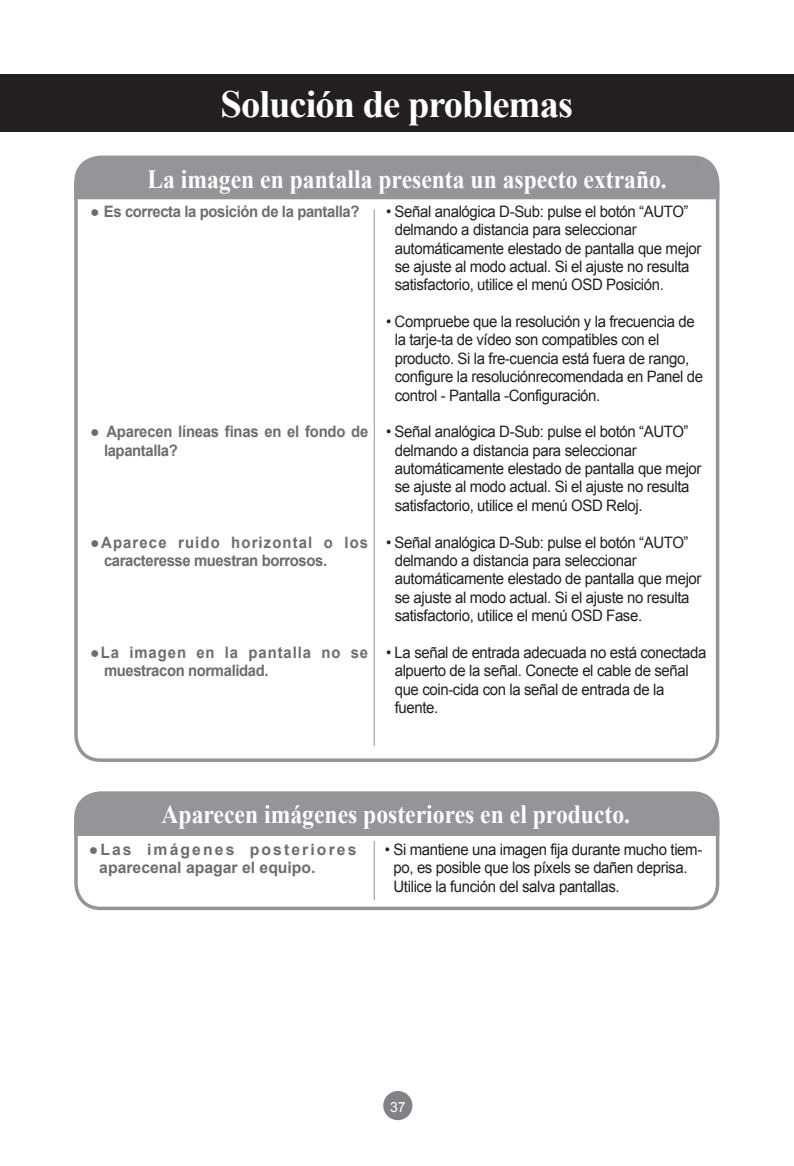
<style>
.page{position:relative;width:794px;height:1166px;background:#fff}
.page>*{position:absolute;margin:0;border:0;box-sizing:border-box;transform-origin:0 0}
.t1{font:700 38.5px "Times New Roman";letter-spacing:-.025em;color:#fff}
.t2{font:700 26.25px "Times New Roman";color:#fff;scale:.9 1}
.t3{font:15.75px/18.4px "Arial";letter-spacing:-.025em;color:#231f20;scale:.95 1}
.t4{font:700 15.75px/18.4px "Arial";letter-spacing:-.015em;color:#6c6d70}
.t5{font:14px "Arial";color:#fff}
</style>
<div class="page">
<div style="left:383px;top:1091px;width:29px;height:29px;background:#808285;border-radius:50%"></div>
<div style="left:0;top:74px;width:794px;height:58px;background:#231f20"></div>
<div style="left:74px;top:158px;width:645px;height:41px;background:#939598"></div>
<div style="left:74px;top:156px;width:645px;height:606px;border:4px solid #939598;border-radius:25px"></div>
<hr style="left:374px;top:209px;width:1px;height:537px;background:#939598">
<div style="left:79px;top:795px;width:640px;height:41px;background:#939598"></div>
<div style="left:74px;top:791px;width:645px;height:119px;border:4px solid #939598;border-radius:25px"></div>
<hr style="left:374px;top:841px;width:1px;height:59px;background:#939598">
<h1 class="t1" style="left:221px;top:78px;width:354px">Solución de problemas</h1>
<h2 class="t2" style="left:147px;top:161px;width:579px">La imagen en pantalla presenta un aspecto extraño.</h2>
<p class="t3" style="left:395px;top:202px;width:324px;text-indent:-9px">• Señal analógica D-Sub: pulse el botón “AUTO” delmando a distancia para seleccionar automáticamente elestado de pantalla que mejor se ajuste al modo actual. Si el ajuste no resulta satisfactorio, utilice el menú OSD Posición.</p>
<p class="t3" style="left:395px;top:312px;width:326px;text-indent:-9px">• Compruebe que la resolución y la frecuencia de la tarje-ta de vídeo son compatibles con el producto. Si la fre-cuencia está fuera de rango, configure la resoluciónrecomendada en Panel de control - Pantalla -Configuración.</p>
<p class="t3" style="left:395px;top:423px;width:324px;text-indent:-9px">• Señal analógica D-Sub: pulse el botón “AUTO” delmando a distancia para seleccionar automáticamente elestado de pantalla que mejor se ajuste al modo actual. Si el ajuste no resulta satisfactorio, utilice el menú OSD Reloj.</p>
<p class="t3" style="left:395px;top:533px;width:324px;text-indent:-9px">• Señal analógica D-Sub: pulse el botón “AUTO” delmando a distancia para seleccionar automáticamente elestado de pantalla que mejor se ajuste al modo actual. Si el ajuste no resulta satisfactorio, utilice el menú OSD Fase.</p>
<p class="t3" style="left:395px;top:643px;width:330px;text-indent:-9px">• La señal de entrada adecuada no está conectada alpuerto de la señal. Conecte el cable de señal que coin-cida con la señal de entrada de la fuente.</p>
<p class="t4" style="left:90px;top:203px;width:271px">● Es correcta la posición de la pantalla?</p>
<p class="t4" style="left:104px;top:423px;width:266px;text-indent:-14px">● Aparecen líneas finas en el fondo de lapantalla?</p>
<p class="t4" style="left:104px;top:533px;width:266px;text-indent:-14px">●Aparece ruido horizontal o los caracteresse muestran borrosos.</p>
<p class="t4" style="left:104px;top:644px;width:266px;text-indent:-14px">●La imagen en la pantalla no se muestracon normalidad.</p>
<h2 class="t2" style="left:161px;top:796px;width:522px">Aparecen imágenes posteriores en el producto.</h2>
<p class="t4" style="left:99px;top:841px;width:259px;text-indent:-10px">●Las imágenes posteriores aparecenal apagar el equipo.</p>
<p class="t3" style="left:393px;top:840px;width:326px;text-indent:-9px">• Si mantiene una imagen fija durante mucho tiem&shy;po, es posible que los píxels se dañen deprisa.<br>Utilice la función del salva pantallas.</p>
<p class="t5" style="left:390px;top:1098px;width:17px">37</p>
</div>
